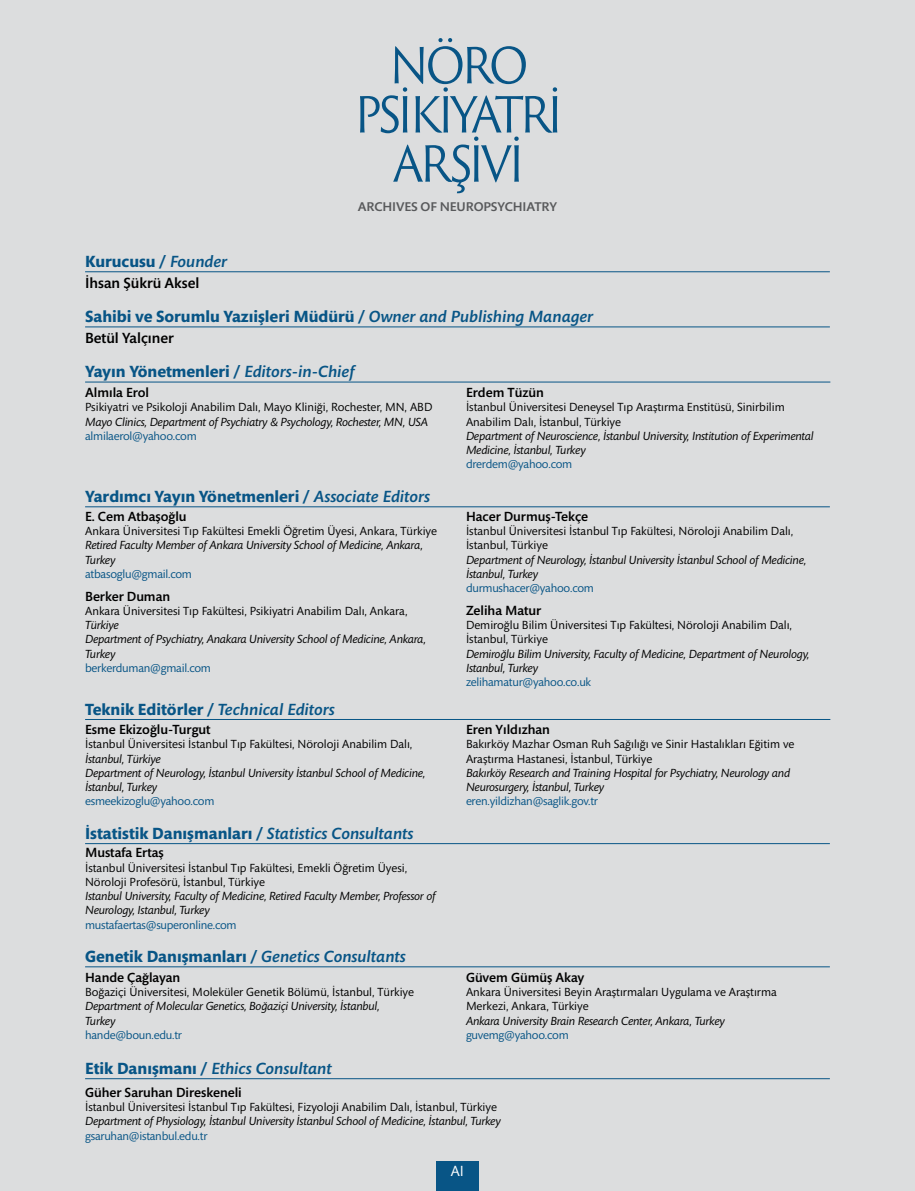
<style>
.page{position:relative;width:915px;height:1191px;background:#fff}
.page>*{position:absolute;margin:0;border:0;box-sizing:border-box;transform-origin:0 0}
.t1{font:700 16.5px "Mundo Sans Std";color:#085586}
.t2{font:italic 500 16.5px "Mundo Sans Std";color:#085586}
.t3{font:500 15px "Mundo Sans Std";color:#000}
.t4{font:15px "Mundo Sans Std";color:#fff}
.t5{font:500 13.5px "Mundo Sans Std";color:#000}
.t6{font:500 12.9px "Mundo Sans Std";letter-spacing:-.01em;color:#58595b;scale:1.05 1}
.t7{font:italic 12px/14.2px "Mundo Sans Std";letter-spacing:-.02em;color:#000}
.t8{font:12px/14.2px "Mundo Sans Std";color:#000}
.t9{font:12px "Mundo Sans Std";letter-spacing:-.02em;color:#085586}
.s1{font-weight:500;font-style:italic}
.s2{font-weight:700;font-style:normal}
</style>
<div class="page">
<div style="left:0;top:0;width:914px;height:1191px;background:#dcddde"></div>
<div style="left:436px;top:1161px;width:42px;height:30px;background:#085586"></div>
<svg style="left:360px;top:38px;width:197px;height:155px"></svg>
<hr style="left:85px;top:271px;width:744px;height:1px;background:#085586">
<hr style="left:85px;top:326px;width:744px;height:1px;background:#085586">
<hr style="left:85px;top:506px;width:744px;height:1px;background:#085586">
<hr style="left:85px;top:719px;width:745px;height:1px;background:#085586">
<hr style="left:85px;top:843px;width:744px;height:1px;background:#085586">
<hr style="left:85px;top:966px;width:744px;height:1px;background:#085586">
<hr style="left:85px;top:1078px;width:744px;height:1px;background:#085586">
<hr style="left:85px;top:382px;width:745px;height:1px;background:#085586">
<p class="t6" style="left:357px;top:200px;width:191px">ARCHIVES OF NEUROPSYCHIATRY</p>
<h1 class="t1" style="left:85px;top:252px;width:143px">Kurucusu / <span class="s1">Founder</span></h1>
<p class="t3" style="left:85px;top:275px;width:116px">İhsan Şükrü Aksel</p>
<h1 class="t1" style="left:85px;top:308px;width:509px">Sahibi ve Sorumlu Yazıişleri Müdürü / <span class="s1">Owner and Publishing Manager</span></h1>
<p class="t3" style="left:85px;top:330px;width:90px">Betül Yalçıner</p>
<h1 class="t1" style="left:85px;top:363px;width:271px">Yayın Yönetmenleri / <span class="s1">Editors-in-Chief</span></h1>
<p class="t5" style="left:85px;top:385px;width:65px">Almıla Erol</p>
<p class="t8" style="left:85px;top:401px;width:348px">Psikiyatri ve Psikoloji Anabilim Dalı, Mayo Kliniği, Rochester, MN, ABD</p>
<p class="t7" style="left:85px;top:415px;width:344px">Mayo Clinics, Department of Psychiatry &amp; Psychology, Rochester, MN, USA</p>
<p class="t9" style="left:85px;top:429px;width:113px">almilaerol@yahoo.com</p>
<h1 class="t1" style="left:85px;top:487px;width:346px">Yardımcı Yayın Yönetmenleri / <span class="s1">Associate Editors</span></h1>
<p class="t5" style="left:85px;top:509px;width:103px">E. Cem Atbaşoğlu</p>
<p class="t8" style="left:85px;top:524px;width:353px">Ankara Üniversitesi Tıp Fakültesi Emekli Öğretim Üyesi, Ankara, Türkiye</p>
<p class="t7" style="left:85px;top:538px;width:339px">Retired Faculty Member of Ankara University School of Medicine, Ankara,<br>Turkey</p>
<p class="t9" style="left:85px;top:567px;width:108px">atbasoglu@gmail.com</p>
<p class="t5" style="left:85px;top:588px;width:87px">Berker Duman</p>
<p class="t8" style="left:85px;top:604px;width:324px">Ankara Üniversitesi Tıp Fakültesi, Psikiyatri Anabilim Dalı, Ankara,</p>
<p class="t7" style="left:85px;top:618px;width:342px">Türkiye<br>Department of Psychiatry, Anakara University School of Medicine, Ankara,<br>Turkey</p>
<p class="t9" style="left:85px;top:661px;width:127px">berkerduman@gmail.com</p>
<h1 class="t1" style="left:85px;top:700px;width:251px">Teknik Editörler / <span class="s1">Technical Editors</span></h1>
<p class="t5" style="left:85px;top:722px;width:127px">Esme Ekizoğlu-Turgut</p>
<p class="t8" style="left:85px;top:737px;width:329px">İstanbul Üniversitesi İstanbul Tıp Fakültesi, Nöroloji Anabilim Dalı,</p>
<p class="t7" style="left:85px;top:751px;width:341px">İstanbul, Türkiye<br>Department of Neurology, İstanbul University İstanbul School of Medicine,<br>İstanbul, Turkey</p>
<p class="t9" style="left:85px;top:795px;width:131px">esmeekizoglu@yahoo.com</p>
<h1 class="t1" style="left:85px;top:824px;width:330px">İstatistik Danışmanları / <span class="s1">Statistics Consultants</span></h1>
<p class="t5" style="left:85px;top:845px;width:80px">Mustafa Ertaş</p>
<p class="t8" style="left:85px;top:860px;width:323px">İstanbul Üniversitesi İstanbul Tıp Fakültesi, Emekli Öğretim Üyesi,<br>Nöroloji Profesörü, İstanbul, Türkiye</p>
<p class="t7" style="left:85px;top:889px;width:352px">Istanbul University, Faculty of Medicine, Retired Faculty Member, Professor of<br>Neurology, Istanbul, Turkey</p>
<p class="t9" style="left:85px;top:918px;width:153px">mustafaertas@superonline.com</p>
<h1 class="t1" style="left:85px;top:947px;width:322px">Genetik Danışmanları / <span class="s1">Genetics Consultants</span></h1>
<p class="t5" style="left:85px;top:970px;width:97px">Hande Çağlayan</p>
<p class="t8" style="left:85px;top:985px;width:330px">Boğaziçi Üniversitesi, Moleküler Genetik Bölümü, İstanbul, Türkiye</p>
<p class="t7" style="left:85px;top:999px;width:296px">Department of Molecular Genetics, Boğaziçi University, İstanbul,<br>Turkey</p>
<p class="t9" style="left:85px;top:1028px;width:98px">hande@boun.edu.tr</p>
<p class="t5" style="left:466px;top:385px;width:79px">Erdem Tüzün</p>
<p class="t8" style="left:466px;top:401px;width:320px">İstanbul Üniversitesi Deneysel Tıp Araştırma Enstitüsü, Sinirbilim<br>Anabilim Dalı, İstanbul, Türkiye</p>
<p class="t7" style="left:466px;top:429px;width:349px">Department of Neuroscience, İstanbul University, Institution of Experimental<br>Medicine, İstanbul, Turkey</p>
<p class="t9" style="left:466px;top:458px;width:108px">drerdem@yahoo.com</p>
<p class="t5" style="left:466px;top:509px;width:124px">Hacer Durmuş-Tekçe</p>
<p class="t8" style="left:466px;top:524px;width:329px">İstanbul Üniversitesi İstanbul Tıp Fakültesi, Nöroloji Anabilim Dalı,<br>İstanbul, Türkiye</p>
<p class="t7" style="left:466px;top:552px;width:341px">Department of Neurology, İstanbul University İstanbul School of Medicine,<br>İstanbul, Turkey</p>
<p class="t9" style="left:466px;top:581px;width:129px">durmushacer@yahoo.com</p>
<p class="t5" style="left:466px;top:603px;width:77px">Zeliha Matur</p>
<p class="t8" style="left:466px;top:618px;width:327px">Demiroğlu Bilim Üniversitesi Tıp Fakültesi, Nöroloji Anabilim Dalı,<br>İstanbul, Türkiye</p>
<p class="t7" style="left:466px;top:646px;width:345px">Demiroğlu Bilim University, Faculty of Medicine, Department of Neurology,<br>Istanbul, Turkey</p>
<p class="t9" style="left:466px;top:675px;width:127px">zelihamatur@yahoo.co.uk</p>
<p class="t5" style="left:466px;top:722px;width:85px">Eren Yıldızhan</p>
<p class="t8" style="left:466px;top:737px;width:330px">Bakırköy Mazhar Osman Ruh Sağılığı ve Sinir Hastalıkları Eğitim ve<br>Araştırma Hastanesi, İstanbul, Türkiye</p>
<p class="t7" style="left:466px;top:766px;width:325px">Bakırköy Research and Training Hospital for Psychiatry, Neurology and<br>Neurosurgery, İstanbul, Turkey</p>
<p class="t9" style="left:466px;top:795px;width:133px">eren.yildizhan@saglik.gov.tr</p>
<p class="t5" style="left:466px;top:970px;width:120px">Güvem Gümüş Akay</p>
<p class="t8" style="left:466px;top:985px;width:312px">Ankara Üniversitesi Beyin Araştırmaları Uygulama ve Araştırma<br>Merkezi, Ankara, Türkiye</p>
<p class="t7" style="left:466px;top:1013px;width:260px">Ankara University Brain Research Center, Ankara, Turkey</p>
<p class="t9" style="left:466px;top:1028px;width:104px">guvemg@yahoo.com</p>
<h1 class="t2" style="left:85px;top:1059px;width:248px"><span class="s2">Etik Danışmanı /</span> Ethics Consultant</h1>
<p class="t5" style="left:85px;top:1085px;width:158px">Güher Saruhan Direskeneli</p>
<p class="t8" style="left:85px;top:1100px;width:413px">İstanbul Üniversitesi İstanbul Tıp Fakültesi, Fizyoloji Anabilim Dalı, İstanbul, Türkiye</p>
<p class="t7" style="left:85px;top:1114px;width:417px">Department of Physiology, İstanbul University İstanbul School of Medicine, İstanbul, Turkey</p>
<p class="t9" style="left:85px;top:1129px;width:124px">gsaruhan@istanbul.edu.tr</p>
<p class="t4" style="left:450px;top:1162px;width:15px">AI</p>
</div>
